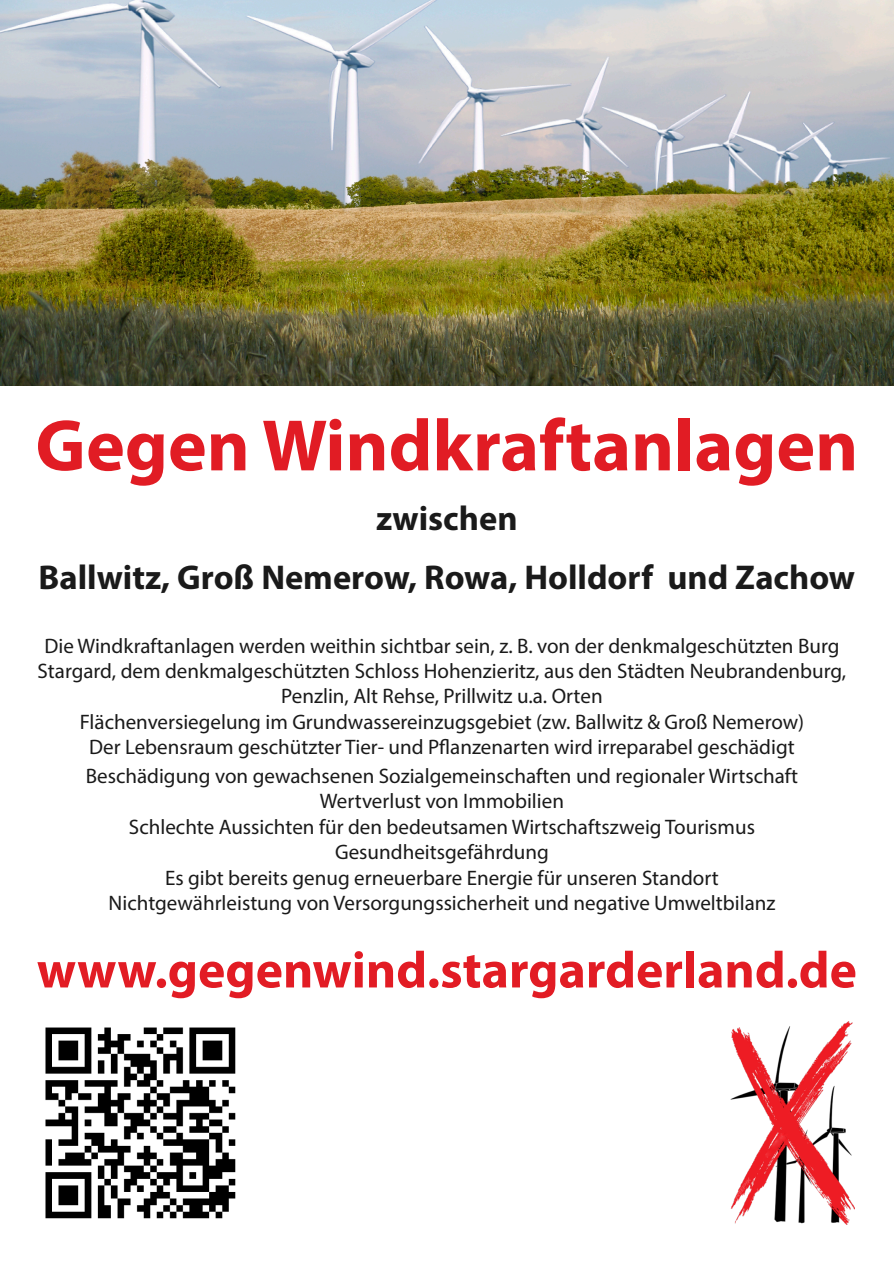
<style>
.page{position:relative;width:894px;height:1263px;background:#fff}
.page>*{position:absolute;margin:0;border:0;box-sizing:border-box;transform-origin:0 0}
.t1{font:700 73.5px "Myriad Pro";color:#e11c24}
.t2{font:700 51.75px "Myriad Pro";color:#e21c24}
.t3{font:700 34.5px/59.4px "Myriad Pro";color:#1a1a1a;text-align:center}
.t4{font:21px/25.7px "Myriad Pro";color:#1a1a1a;text-align:center}
</style>
<div class="page">
<img style="left:0;top:0;width:893px;height:386px">
<img style="left:730px;top:1021px;width:123px;height:203px">
<img style="left:45px;top:1027px;width:191px;height:192px">
<h1 class="t1" style="left:35px;top:415px;width:824px">Gegen Windkraftanlagen</h1>
<h3 class="t3" style="left:39px;top:491px;width:817px">zwischen<br>Ballwitz, Groß Nemerow, Rowa, Holldorf und Zachow</h3>
<p class="t4" style="left:38px;top:635px;width:809px;line-height:25.2px">Die Windkraftanlagen werden weithin sichtbar sein, z. B. von der denkmalgeschützten Burg<br>Stargard, dem denkmalgeschützten Schloss Hohenzieritz, aus den Städten Neubrandenburg,<br>Penzlin, Alt Rehse, Prillwitz u.a. Orten</p>
<p class="t4" style="left:80px;top:710px;width:725px">Flächenversiegelung im Grundwassereinzugsgebiet (zw. Ballwitz &amp; Groß Nemerow)</p>
<p class="t4" style="left:89px;top:736px;width:706px">Der Lebensraum geschützter Tier- und Pflanzenarten wird irreparabel geschädigt</p>
<p class="t4" style="left:86px;top:764px;width:713px">Beschädigung von gewachsenen Sozialgemeinschaften und regionaler Wirtschaft</p>
<p class="t4" style="left:108px;top:815px;width:668px">Schlechte Aussichten für den bedeutsamen Wirtschaftszweig Tourismus Gesundheitsgefährdung<br>Es gibt bereits genug erneuerbare Energie für unseren Standort Nichtgewährleistung von Versorgungssicherheit und negative Umweltbilanz</p>
<p class="t4" style="left:320px;top:790px;width:245px">Wertverlust von Immobilien</p>
<h2 class="t2" style="left:37px;top:949px;width:821px">www.gegenwind.stargarderland.de</h2>
</div>
